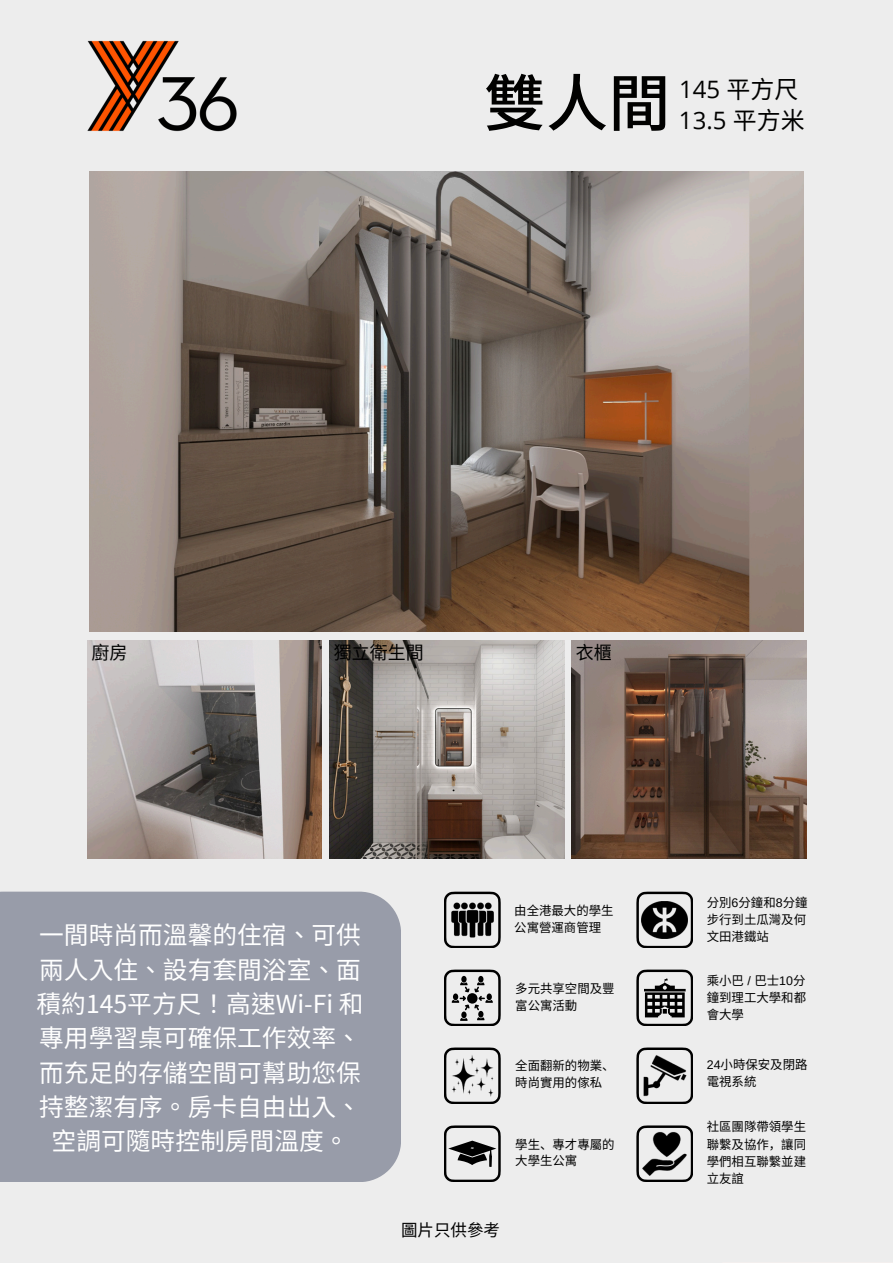
<style>
.page{position:relative;width:893px;height:1263px;background:#ededed}
.page>*{position:absolute;margin:0;border:0;box-sizing:border-box;transform-origin:0 0}
.t1{font:500 62.25px "Noto Sans TC";color:#010100}
.t2{font:24.75px/34.3px "Noto Sans TC";color:#fff;text-align:center}
.t3{font:24px/30.9px "Open Sans";color:#010100}
.t4{font:18px "Noto Sans CJ Ksc";color:#000}
.t5{font:16.5px "Noto Sans CJ Ksc";color:#000}
.t6{font:12.45px/16.8px "Noto Sans CJ Ksc";color:#000}
.s1{font-family:"Noto Sans CJ Ksc"}
.s2{font-family:"Arimo"}
</style>
<div class="page">
<img style="left:571px;top:640px;width:235px;height:219px">
<img style="left:87px;top:640px;width:235px;height:219px">
<hr style="left:722px;top:1262px;width:171px;height:1px;background:#f3efee">
<img style="left:87px;top:40px;width:150px;height:92px">
<svg style="left:444px;top:892px;width:57px;height:56px"></svg>
<svg style="left:444px;top:1047px;width:57px;height:57px"></svg>
<img style="left:452px;top:898px;width:42px;height:44px">
<img style="left:451px;top:1055px;width:42px;height:41px">
<svg style="left:444px;top:1125px;width:57px;height:57px"></svg>
<svg style="left:636px;top:892px;width:57px;height:56px"></svg>
<svg style="left:636px;top:1047px;width:57px;height:57px"></svg>
<svg style="left:636px;top:1125px;width:57px;height:57px"></svg>
<img style="left:642px;top:901px;width:45px;height:38px">
<svg style="left:636px;top:969px;width:57px;height:57px"></svg>
<img style="left:642px;top:1054px;width:45px;height:44px">
<img style="left:643px;top:1132px;width:44px;height:44px">
<svg style="left:444px;top:969px;width:57px;height:57px"></svg>
<div style="left:0;top:892px;width:401px;height:290px;background:#989ca9"></div>
<img style="left:329px;top:640px;width:235px;height:219px">
<img style="left:89px;top:171px;width:715px;height:460px">
<h2 class="t1" style="left:484px;top:54px;width:188px">雙人間</h2>
<p class="t3" style="left:679px;top:73px;width:125px">145 <span class="s1">平方尺<br></span>13.5 <span class="s1">平方米</span></p>
<p class="t4" style="left:91px;top:638px;width:38px">廚房</p>
<p class="t4" style="left:334px;top:638px;width:92px">獨立衛生間</p>
<p class="t4" style="left:575px;top:638px;width:38px">衣櫃</p>
<p class="t2" style="left:37px;top:916px;width:328px">⼀間時尚⽽溫馨的住宿、可供兩⼈入住、設有套間浴室、⾯積約145平⽅尺！⾼速Wi-Fi 和專⽤學習桌可確保⼯作效率、⽽充⾜的存儲空間可幫助您保持整潔有序。房卡⾃由出入、空調可隨時控制房間溫度。</p>
<p class="t6" style="left:514px;top:902px;width:99px">由全港最大的學生公寓營運商管理</p>
<p class="t6" style="left:515px;top:980px;width:101px">多元共享空間及豐富公寓活動</p>
<p class="t6" style="left:515px;top:1056px;width:101px">全⾯翻新的物業、時尚實⽤的傢私</p>
<p class="t6" style="left:515px;top:1135px;width:101px">學⽣、專才專屬的⼤學⽣公寓</p>
<p class="t5" style="left:401px;top:1216px;width:100px">圖⽚只供參考</p>
<p class="t6" style="left:707px;top:893px;width:102px;text-align:justify">分別<span class="s2">6</span>分鐘和<span class="s2">8</span>分鐘步⾏到土瓜灣及何⽂⽥港鐵站</p>
<p class="t6" style="left:707px;top:972px;width:101px;text-align:justify">乘小巴 <span class="s2">/</span> 巴士<span class="s2">10</span>分鐘到理工大學和都會大學</p>
<p class="t6" style="left:707px;top:1056px;width:102px"><span class="s2">24</span>⼩時保安及閉路電視系統</p>
<p class="t6" style="left:707px;top:1118px;width:101px">社區團隊帶領學⽣</p>
<p class="t6" style="left:707px;top:1135px;width:101px">聯繫及協作，讓同</p>
<p class="t6" style="left:707px;top:1152px;width:101px">學們相互聯繫並建</p>
<p class="t6" style="left:707px;top:1169px;width:39px">立友誼</p>
</div>
